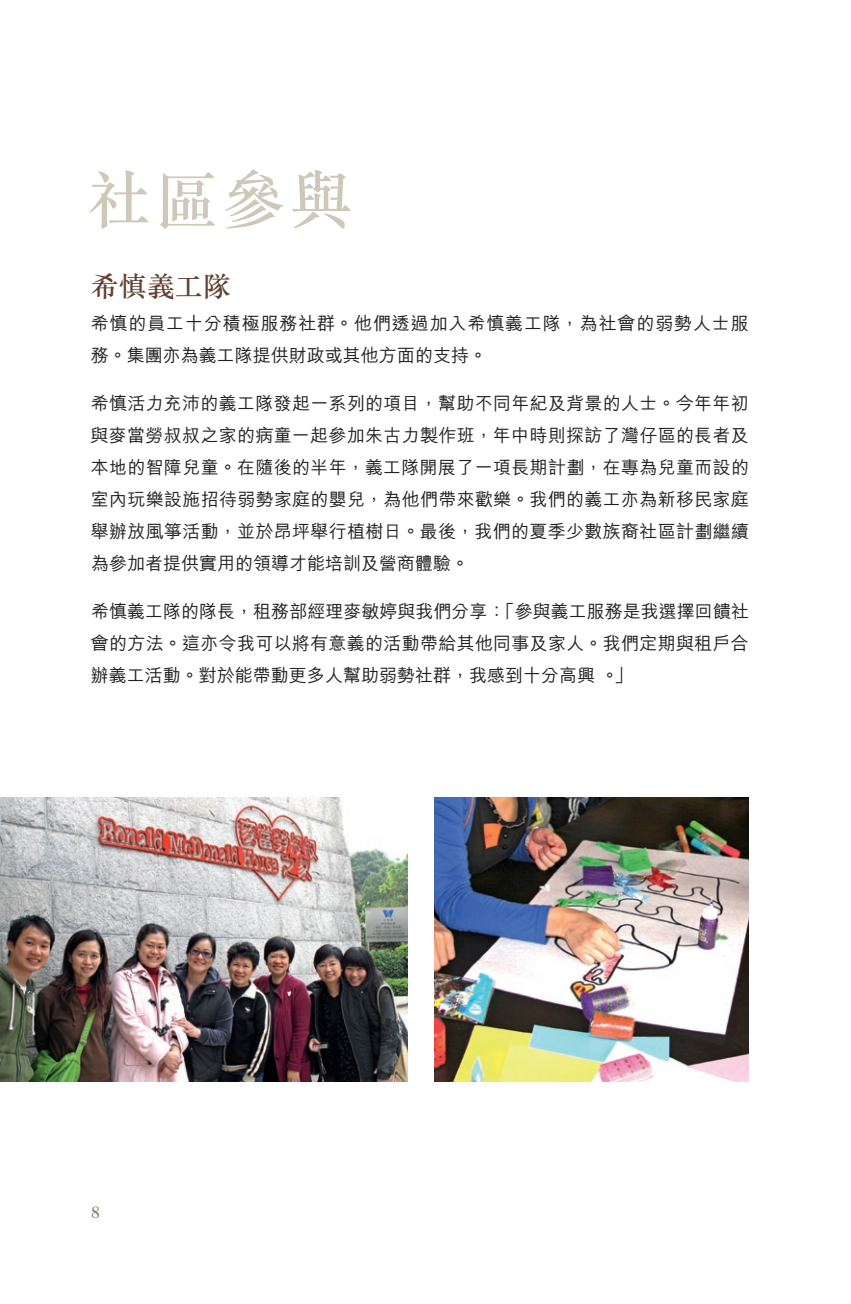
<style>
.page{position:relative;width:851px;height:1304px;background:#fff}
.page>*{position:absolute;margin:0;border:0;box-sizing:border-box;transform-origin:0 0}
.t1{font:500 64px "M Sung HK";color:#cec8b8}
.t2{font:500 28px "M Sung HK";color:#60402e}
.t3{font:500 18px/32px "M Hei HK";letter-spacing:.015em;color:#231f20;text-align:justify}
.t4{font:500 18px/32px "M Hei HK";letter-spacing:.05em;color:#231f20}
.t5{font:16px "Centennial LT Std";color:#8a785f}
</style>
<div class="page">
<img style="left:0;top:798px;width:407px;height:283px">
<img style="left:434px;top:798px;width:314px;height:283px">
<h1 class="t1" style="left:87px;top:156px;width:267px">社區參與</h1>
<h2 class="t2" style="left:91px;top:267px;width:141px">希慎義工隊</h2>
<p class="t4" style="left:91px;top:306px;width:659px">希慎的員工十分積極服務社群。他們透過加入希慎義工隊，為社會的弱勢人士服務。集團亦為義工隊提供財政或其他方面的支持。</p>
<p class="t3" style="left:91px;top:386px;width:659px">希慎活力充沛的義工隊發起一系列的項目，幫助不同年紀及背景的人士。今年年初與麥當勞叔叔之家的病童一起參加朱古力製作班，年中時則探訪了灣仔區的長者及本地的智障兒童。在隨後的半年，義工隊開展了一項長期計劃，在專為兒童而設的室內玩樂設施招待弱勢家庭的嬰兒，為他們帶來歡樂。我們的義工亦為新移民家庭舉辦放風箏活動，並於昂坪舉行植樹日。最後，我們的夏季少數族裔社區計劃繼續為參加者提供實用的領導才能培訓及營商體驗。</p>
<p class="t3" style="left:91px;top:594px;width:659px">希慎義工隊的隊長，租務部經理麥敏婷與我們分享：「參與義工服務是我選擇回饋社會的方法。這亦令我可以將有意義的活動帶給其他同事及家人。我們定期與租戶合辦義工活動。對於能帶動更多人幫助弱勢社群，我感到十分高興。」</p>
<p class="t5" style="left:91px;top:1203px;width:11px">8</p>
</div>
